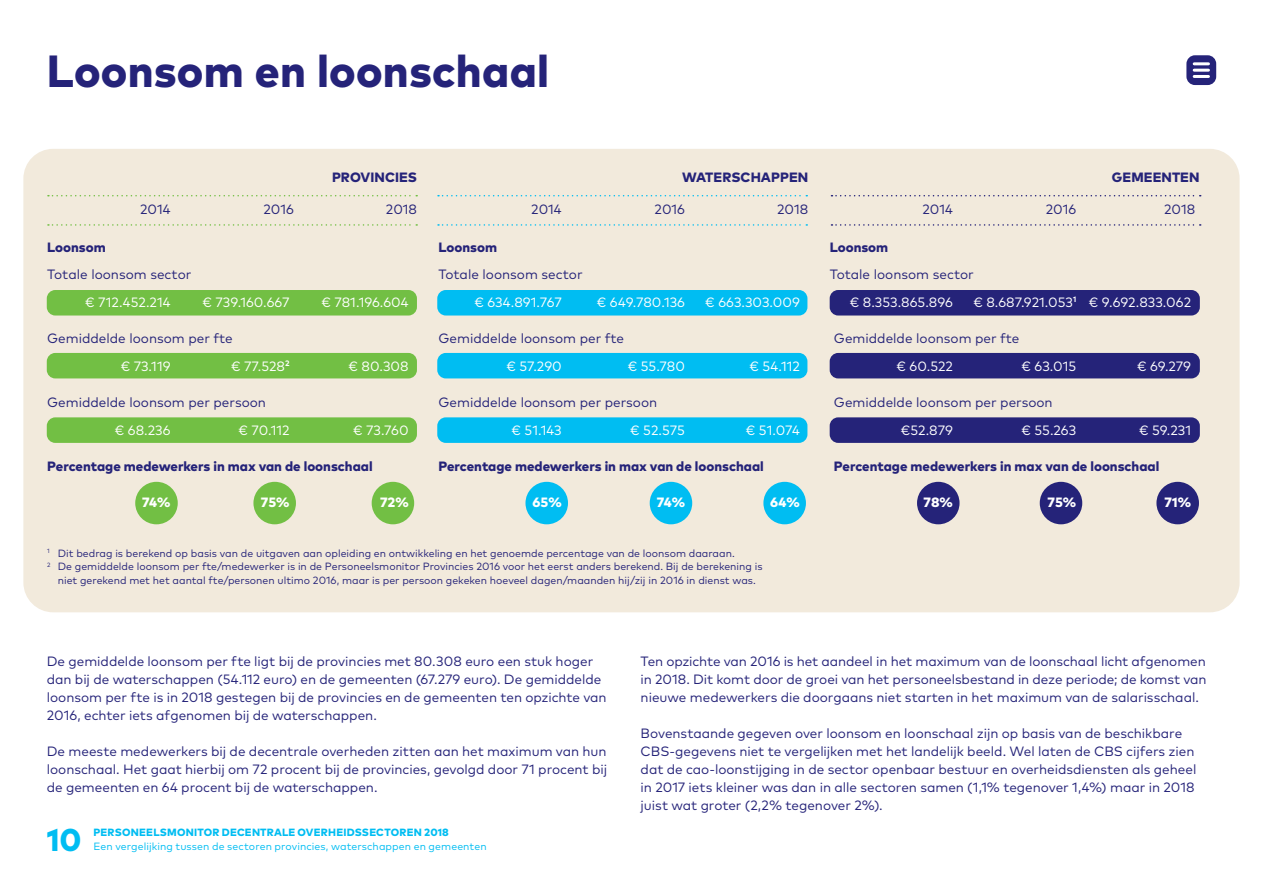
<style>
.page{position:relative;width:1263px;height:893px;background:#fff}
.page>*{position:absolute;margin:0;border:0;box-sizing:border-box;transform-origin:0 0}
.t1{font:800 45px "Mark Pro";letter-spacing:.005em;color:#252379}
.t2{font:800 31.5px "Mark Pro";color:#00bdf2}
.t3{font:13.5px/18px "Mark Pro";color:#252379}
.t4{font:13.5px "Mark Pro";color:#fff}
.t5{font:800 13.5px "Mark Pro";color:#252379}
.t6{font:800 13.5px "Mark Pro";color:#fff}
.t7{font:10.5px "Mark Pro";color:#252379}
.t8{font:10.5px "Mark Pro";letter-spacing:.01em;color:#00bdf2}
.t9{font:800 10.5px "Mark Pro";letter-spacing:.02em;color:#00bdf2}
</style>
<div class="page">
<div style="left:23px;top:149px;width:1216px;height:463px;background:#f2eadc;border-radius:30px"></div>
<div style="left:47px;top:290px;width:370px;height:25px;background:#72bf44;border-radius:9px"></div>
<div style="left:47px;top:353px;width:370px;height:25px;background:#72bf44;border-radius:9px"></div>
<div style="left:47px;top:417px;width:370px;height:26px;background:#72bf44;border-radius:9px"></div>
<div style="left:437px;top:290px;width:370px;height:25px;background:#00bdf2;border-radius:9px"></div>
<div style="left:437px;top:353px;width:370px;height:25px;background:#00bdf2;border-radius:9px"></div>
<div style="left:437px;top:417px;width:370px;height:26px;background:#00bdf2;border-radius:9px"></div>
<div style="left:830px;top:290px;width:370px;height:25px;background:#252379;border-radius:9px"></div>
<div style="left:830px;top:353px;width:370px;height:25px;background:#252379;border-radius:9px"></div>
<div style="left:830px;top:417px;width:370px;height:26px;background:#252379;border-radius:9px"></div>
<svg style="left:48px;top:195px;width:369px;height:1px"></svg>
<svg style="left:438px;top:195px;width:369px;height:1px"></svg>
<svg style="left:831px;top:195px;width:370px;height:1px"></svg>
<svg style="left:48px;top:224px;width:369px;height:2px"></svg>
<svg style="left:438px;top:224px;width:369px;height:2px"></svg>
<svg style="left:831px;top:224px;width:370px;height:2px"></svg>
<div style="left:1186px;top:55px;width:30px;height:30px;background:#252379;border-radius:9px"></div>
<hr style="left:1194px;top:62px;width:14px;height:3px;background:#fff">
<hr style="left:1194px;top:69px;width:14px;height:3px;background:#fff">
<hr style="left:1194px;top:75px;width:14px;height:3px;background:#fff">
<div style="left:372px;top:482px;width:42px;height:42px;background:#72bf44;border-radius:50%"></div>
<div style="left:763px;top:482px;width:43px;height:42px;background:#00bdf2;border-radius:50%"></div>
<div style="left:1156px;top:482px;width:43px;height:42px;background:#252379;border-radius:50%"></div>
<div style="left:253px;top:482px;width:43px;height:42px;background:#72bf44;border-radius:50%"></div>
<div style="left:650px;top:482px;width:42px;height:42px;background:#00bdf2;border-radius:50%"></div>
<div style="left:1040px;top:482px;width:42px;height:42px;background:#252379;border-radius:50%"></div>
<div style="left:135px;top:482px;width:43px;height:42px;background:#72bf44;border-radius:50%"></div>
<div style="left:525px;top:482px;width:43px;height:42px;background:#00bdf2;border-radius:50%"></div>
<div style="left:917px;top:482px;width:42px;height:42px;background:#252379;border-radius:50%"></div>
<h1 class="t1" style="left:47px;top:36px;width:504px">Loonsom en loonschaal</h1>
<p class="t5" style="left:332px;top:167px;width:87px">PROVINCIES</p>
<p class="t5" style="left:682px;top:167px;width:128px">WATERSCHAPPEN</p>
<p class="t5" style="left:1112px;top:167px;width:89px">GEMEENTEN</p>
<p class="t3" style="left:140px;top:199px;width:32px">2014</p>
<p class="t3" style="left:263px;top:199px;width:32px">2016</p>
<p class="t3" style="left:386px;top:199px;width:33px">2018</p>
<p class="t3" style="left:531px;top:199px;width:32px">2014</p>
<p class="t3" style="left:655px;top:199px;width:32px">2016</p>
<p class="t3" style="left:777px;top:199px;width:33px">2018</p>
<p class="t3" style="left:922px;top:199px;width:32px">2014</p>
<p class="t3" style="left:1046px;top:199px;width:32px">2016</p>
<p class="t3" style="left:1164px;top:199px;width:33px">2018</p>
<p class="t5" style="left:47px;top:237px;width:60px">Loonsom</p>
<p class="t3" style="left:47px;top:264px;width:146px">Totale loonsom sector</p>
<p class="t5" style="left:438px;top:237px;width:60px">Loonsom</p>
<p class="t3" style="left:438px;top:264px;width:146px">Totale loonsom sector</p>
<p class="t5" style="left:830px;top:237px;width:60px">Loonsom</p>
<p class="t3" style="left:830px;top:264px;width:146px">Totale loonsom sector</p>
<p class="t4" style="left:85px;top:292px;width:87px">€ 712.452.214</p>
<p class="t4" style="left:202px;top:292px;width:89px">€ 739.160.667</p>
<p class="t4" style="left:321px;top:292px;width:89px">€ 781.196.604</p>
<p class="t4" style="left:474px;top:292px;width:89px">€ 634.891.767</p>
<p class="t4" style="left:597px;top:292px;width:90px">€ 649.780.136</p>
<p class="t4" style="left:705px;top:292px;width:96px">€ 663.303.009</p>
<p class="t4" style="left:850px;top:292px;width:105px">€ 8.353.865.896</p>
<p class="t4" style="left:973px;top:292px;width:219px">€ 8.687.921.053<sup>1</sup> € 9.692.833.062</p>
<p class="t3" style="left:47px;top:328px;width:187px">Gemiddelde loonsom per fte</p>
<p class="t3" style="left:438px;top:328px;width:187px">Gemiddelde loonsom per fte</p>
<p class="t3" style="left:834px;top:328px;width:187px">Gemiddelde loonsom per fte</p>
<p class="t4" style="left:121px;top:356px;width:51px">€ 73.119</p>
<p class="t4" style="left:231px;top:356px;width:60px">€ 77.528<sup>2</sup></p>
<p class="t4" style="left:349px;top:356px;width:62px">€ 80.308</p>
<p class="t4" style="left:506px;top:356px;width:57px">€ 57.290</p>
<p class="t4" style="left:628px;top:356px;width:59px">€ 55.780</p>
<p class="t4" style="left:749px;top:356px;width:52px">€ 54.112</p>
<p class="t4" style="left:896px;top:356px;width:58px">€ 60.522</p>
<p class="t4" style="left:1021px;top:356px;width:56px">€ 63.015</p>
<p class="t4" style="left:1137px;top:356px;width:56px">€ 69.279</p>
<p class="t3" style="left:47px;top:392px;width:220px">Gemiddelde loonsom per persoon</p>
<p class="t3" style="left:438px;top:392px;width:220px">Gemiddelde loonsom per persoon</p>
<p class="t3" style="left:834px;top:392px;width:220px">Gemiddelde loonsom per persoon</p>
<p class="t4" style="left:115px;top:420px;width:57px">€ 68.236</p>
<p class="t4" style="left:239px;top:420px;width:53px">€ 70.112</p>
<p class="t4" style="left:353px;top:420px;width:57px">€ 73.760</p>
<p class="t4" style="left:511px;top:420px;width:52px">€ 51.143</p>
<p class="t4" style="left:630px;top:420px;width:56px">€ 52.575</p>
<p class="t4" style="left:746px;top:420px;width:56px">€ 51.074</p>
<p class="t4" style="left:901px;top:420px;width:54px">€52.879</p>
<p class="t4" style="left:1021px;top:420px;width:56px">€ 55.263</p>
<p class="t4" style="left:1139px;top:420px;width:54px">€ 59.231</p>
<p class="t5" style="left:47px;top:456px;width:327px">Percentage medewerkers in max van de loonschaal</p>
<p class="t5" style="left:438px;top:456px;width:327px">Percentage medewerkers in max van de loonschaal</p>
<p class="t5" style="left:834px;top:456px;width:327px">Percentage medewerkers in max van de loonschaal</p>
<p class="t6" style="left:142px;top:492px;width:30px">74%</p>
<p class="t6" style="left:261px;top:492px;width:30px">75%</p>
<p class="t6" style="left:380px;top:492px;width:30px">72%</p>
<p class="t6" style="left:532px;top:492px;width:31px">65%</p>
<p class="t6" style="left:657px;top:492px;width:30px">74%</p>
<p class="t6" style="left:770px;top:492px;width:31px">64%</p>
<p class="t6" style="left:924px;top:492px;width:31px">78%</p>
<p class="t6" style="left:1047px;top:492px;width:30px">75%</p>
<p class="t6" style="left:1164px;top:492px;width:28px">71%</p>
<p class="t7" style="left:47px;top:545px;width:689px"><sup>1</sup> Dit bedrag is berekend op basis van de uitgaven aan opleiding en ontwikkeling en het genoemde percentage van de loonsom daaraan.</p>
<p class="t7" style="left:47px;top:559px;width:717px"><sup>2</sup> De gemiddelde loonsom per fte/medewerker is in de Personeelsmonitor Provincies 2016 voor het eerst anders berekend. Bij de berekening is</p>
<p class="t7" style="left:58px;top:572px;width:699px">niet gerekend met het aantal fte/personen ultimo 2016, maar is per persoon gekeken hoeveel dagen/maanden hij/zij in 2016 in dienst was.</p>
<p class="t3" style="left:47px;top:651px;width:561px">De gemiddelde loonsom per fte ligt bij de provincies met 80.308 euro een stuk hoger dan bij de waterschappen (54.112 euro) en de gemeenten (67.279 euro). De gemiddelde loonsom per fte is in 2018 gestegen bij de provincies en de gemeenten ten opzichte van 2016, echter iets afgenomen bij de waterschappen.</p>
<p class="t3" style="left:47px;top:741px;width:562px;text-align:justify">De meeste medewerkers bij de decentrale overheden zitten aan het maximum van hun loonschaal. Het gaat hierbij om 72 procent bij de provincies, gevolgd door 71 procent bij de gemeenten en 64 procent bij de waterschappen.</p>
<h2 class="t2" style="left:47px;top:815px;width:36px">10</h2>
<p class="t9" style="left:94px;top:825px;width:357px">PERSONEELSMONITOR DECENTRALE OVERHEIDSSECTOREN 2018</p>
<p class="t8" style="left:94px;top:838px;width:395px">Een vergelijking tussen de sectoren provincies, waterschappen en gemeenten</p>
<p class="t3" style="left:641px;top:651px;width:567px;text-align:justify">Ten opzichte van 2016 is het aandeel in het maximum van de loonschaal licht afgenomen in 2018. Dit komt door de groei van het personeelsbestand in deze periode; de komst van nieuwe medewerkers die doorgaans niet starten in het maximum van de salarisschaal.</p>
<p class="t3" style="left:641px;top:723px;width:557px">Bovenstaande gegeven over loonsom en loonschaal zijn op basis van de beschikbare CBS-gegevens niet te vergelijken met het landelijk beeld. Wel laten de CBS cijfers zien dat de cao-loonstijging in de sector openbaar bestuur en overheidsdiensten als geheel in 2017 iets kleiner was dan in alle sectoren samen (1,1% tegenover 1,4%) maar in 2018 juist wat groter (2,2% tegenover 2%).</p>
</div>
